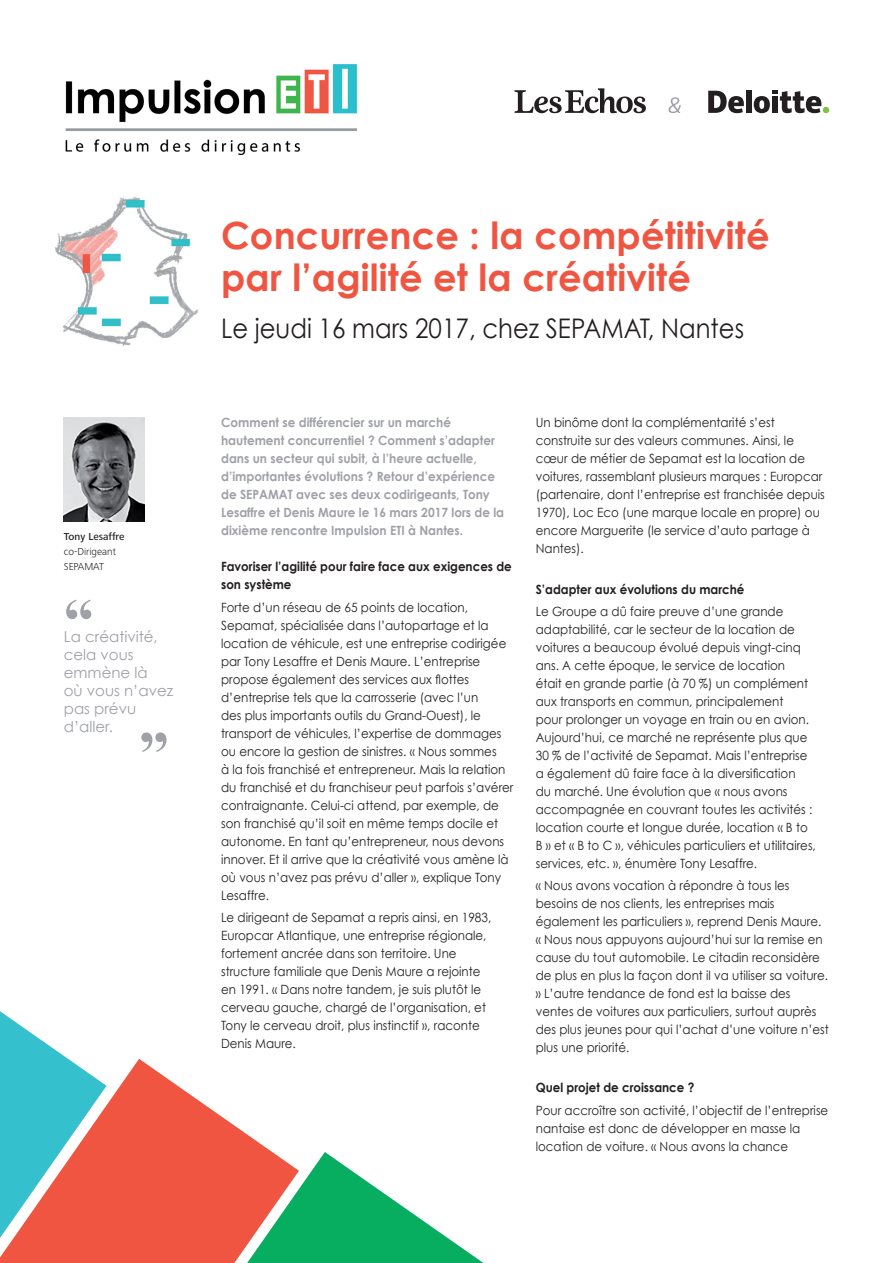
<style>
.page{position:relative;width:893px;height:1263px;background:#fff}
.page>*{position:absolute;margin:0;border:0;box-sizing:border-box;transform-origin:0 0}
.t1{font:700 60px "Times New Roman";color:#9fa1a7}
.t2{font:700 37.5px/42px "Century Gothic";letter-spacing:.005em;color:#f05542}
.Body_styles_Body_cop{font:27px "Century Gothic";color:#231f20;scale:.9 1}
.Body_styles_Body_cop-2{font:15px/18px "Century Gothic";color:#9fa1a7}
.Body_styles_Body_cop-3{font:12.75px/18px "Century Gothic";color:#231f20;scale:.93 1}
.Body_styles_Body_cop-4{font:700 12.75px/18px "Century Gothic";color:#9fa1a7;scale:.94 1}
.Body_styles_Body_cop-5{font:700 12.75px/18px "Century Gothic";color:#231f20;scale:.93 1}
.Subhead_styles_C_Sub{font:300 10.5px "Frutiger Next Pro";color:#231f20}
.Subhead_styles_C_Sub-2{font:500 10.5px "Frutiger Next Pro";color:#231f20}
</style>
<div class="page">
<img style="left:65px;top:64px;width:293px;height:92px">
<svg style="left:668px;top:97px;width:13px;height:16px"></svg>
<svg style="left:514px;top:88px;width:132px;height:25px"></svg>
<div style="left:746px;top:91px;width:6px;height:22px;background:#231f20"></div>
<svg style="left:754px;top:91px;width:75px;height:22px"></svg>
<svg style="left:708px;top:91px;width:36px;height:22px"></svg>
<svg style="left:0;top:1011px;width:68px;height:48px"></svg>
<svg style="left:0;top:1059px;width:272px;height:204px;fill:#f05542"></svg>
<svg style="left:247px;top:1152px;width:236px;height:111px"></svg>
<img style="left:55px;top:197px;width:143px;height:149px">
<img style="left:64px;top:418px;width:81px;height:104px">
<p class="Subhead_styles_C_Sub-2" style="left:64px;top:531px;width:62px">Tony Lesaffre</p>
<p class="Subhead_styles_C_Sub" style="left:64px;top:546px;width:54px">co-Dirigeant</p>
<p class="Subhead_styles_C_Sub" style="left:64px;top:561px;width:42px">SEPAMAT</p>
<p class="t1" style="left:64px;top:579px;width:31px">“</p>
<p class="Body_styles_Body_cop-2" style="left:64px;top:627px;width:111px">La créativité, cela vous emmène là<br>où vous n’avez pas prévu d’aller.</p>
<p class="t1" style="left:169px;top:773px;width:31px;rotate:-180deg">“</p>
<p class="t2" style="left:221px;top:214px;width:550px">Concurrence : la compétitivité par l’agilité et la créativité</p>
<p class="Body_styles_Body_cop" style="left:221px;top:312px;width:583px">Le jeudi 16 mars 2017, chez SEPAMAT, Nantes</p>
<p class="Body_styles_Body_cop-4" style="left:221px;top:413px;width:303px">Comment se différencier sur un marché hautement concurrentiel ? Comment s’adapter dans un secteur qui subit, à l’heure actuelle, d’importantes évolutions ? Retour d’expérience de SEPAMAT avec ses deux codirigeants, Tony Lesaffre et Denis Maure le 16 mars 2017 lors de la dixième rencontre Impulsion ETI à Nantes.</p>
<p class="Body_styles_Body_cop-5" style="left:221px;top:557px;width:314px">Favoriser l’agilité pour faire face aux exigences de son système</p>
<p class="Body_styles_Body_cop-3" style="left:221px;top:598px;width:316px">Forte d’un réseau de 65 points de location, Sepamat, spécialisée dans l’autopartage et la location de véhicule, est une entreprise codirigée par Tony Lesaffre et Denis Maure. L’entreprise propose également des services aux flottes d’entreprise tels que la carrosserie (avec l’un<br>des plus importants outils du Grand-Ouest), le transport de véhicules, l’expertise de dommages ou encore la gestion de sinistres. « Nous sommes<br>à la fois franchisé et entrepreneur. Mais la relation du franchisé et du franchiseur peut parfois s’avérer contraignante. Celui-ci attend, par exemple, de son franchisé qu’il soit en même temps docile et autonome. En tant qu’entrepreneur, nous devons innover. Et il arrive que la créativité vous amène là où vous n’avez pas prévu d’aller », explique Tony Lesaffre.</p>
<p class="Body_styles_Body_cop-3" style="left:221px;top:908px;width:292px">Le dirigeant de Sepamat a repris ainsi, en 1983, Europcar Atlantique, une entreprise régionale, fortement ancrée dans son territoire. Une structure familiale que Denis Maure a rejointe en 1991. « Dans notre tandem, je suis plutôt le cerveau gauche, chargé de l’organisation, et Tony le cerveau droit, plus instinctif », raconte Denis Maure.</p>
<p class="Body_styles_Body_cop-3" style="left:536px;top:414px;width:312px">Un binôme dont la complémentarité s’est construite sur des valeurs communes. Ainsi, le cœur de métier de Sepamat est la location de voitures, rassemblant plusieurs marques : Europcar (partenaire, dont l’entreprise est franchisée depuis 1970), Loc Eco (une marque locale en propre) ou encore Marguerite (le service d’auto partage à Nantes).</p>
<p class="Body_styles_Body_cop-5" style="left:536px;top:580px;width:226px">S’adapter aux évolutions du marché</p>
<p class="Body_styles_Body_cop-3" style="left:536px;top:602px;width:303px">Le Groupe a dû faire preuve d’une grande adaptabilité, car le secteur de la location de voitures a beaucoup évolué depuis vingt-cinq ans. A cette époque, le service de location<br>était en grande partie (à 70 %) un complément aux transports en commun, principalement<br>pour prolonger un voyage en train ou en avion.<br>Aujourd’hui, ce marché ne représente plus que 30 % de l’activité de Sepamat. Mais l’entreprise a également dû faire face à la diversification<br>du marché. Une évolution que « nous avons accompagnée en couvrant toutes les activités : location courte et longue durée, location « B to B » et « B to C », véhicules particuliers et utilitaires, services, etc. », énumère Tony Lesaffre.</p>
<p class="Body_styles_Body_cop-3" style="left:536px;top:876px;width:317px">« Nous avons vocation à répondre à tous les besoins de nos clients, les entreprises mais également les particuliers », reprend Denis Maure. « Nous nous appuyons aujourd’hui sur la remise en cause du tout automobile. Le citadin reconsidère de plus en plus la façon dont il va utiliser sa voiture. » L’autre tendance de fond est la baisse des ventes de voitures aux particuliers, surtout auprès des plus jeunes pour qui l’achat d’une voiture n’est plus une priorité.</p>
<p class="Body_styles_Body_cop-5" style="left:536px;top:1078px;width:172px">Quel projet de croissance ?</p>
<p class="Body_styles_Body_cop-3" style="left:536px;top:1101px;width:316px">Pour accroître son activité, l’objectif de l’entreprise nantaise est donc de développer en masse la location de voiture. « Nous avons la chance</p>
</div>
